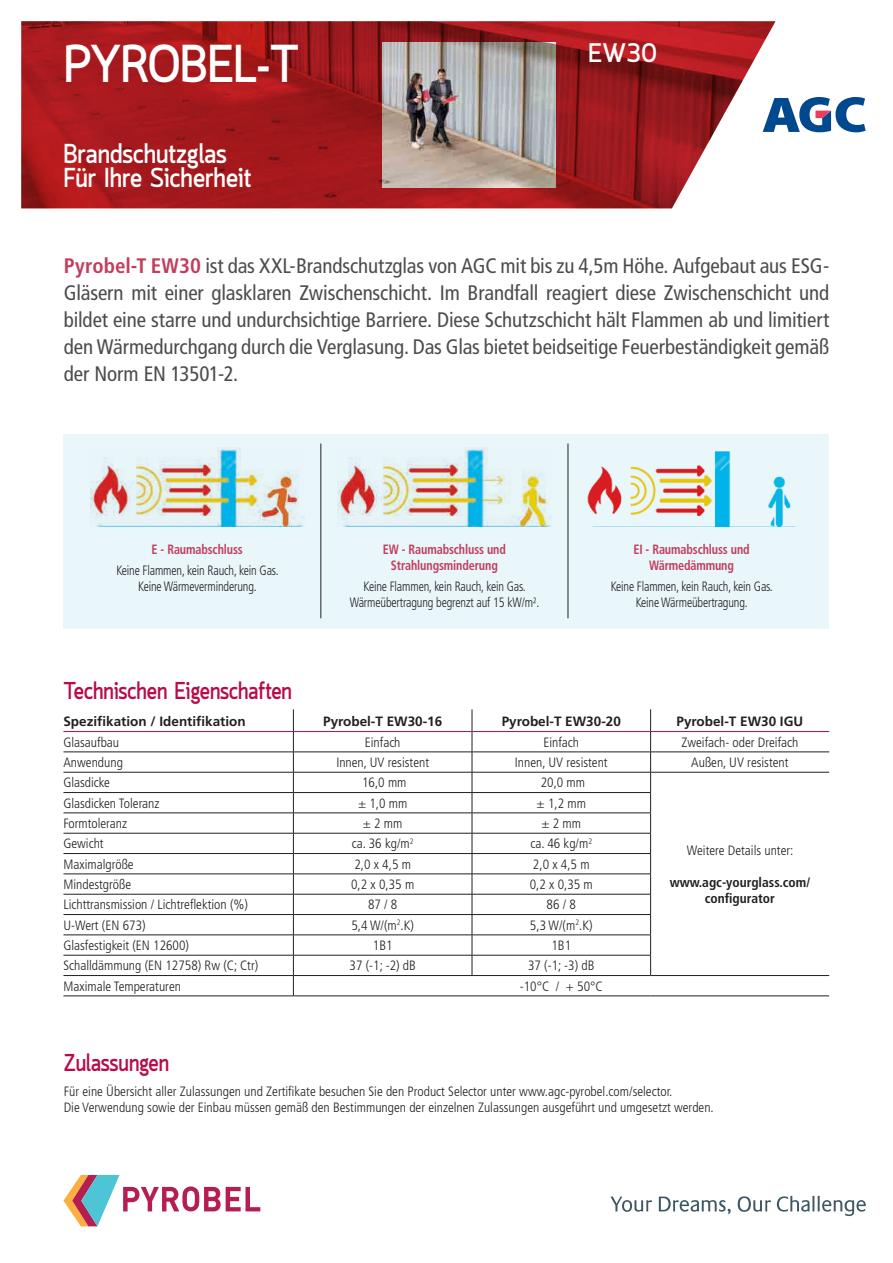
<style>
.page{position:relative;width:893px;height:1263px;background:#fff}
.page>*{position:absolute;margin:0;border:0;box-sizing:border-box;transform-origin:0 0}
.product_name_couv{font:700 52.5px "Quark";letter-spacing:-.01em;color:#fff;scale:.95 1}
.t1{font:700 27px "Quark";color:#fff;scale:.95 1}
.t2{font:700 26.4px "Quark";color:#fff}
.titre_1_28{font:700 24px "Quark";color:#b80b4a;scale:.9 1}
.intro_2{font:condensed 21px/27px "Frutiger LT Std";letter-spacing:-.005em;color:#4b4c4d;text-align:justify}
.intro_2-2{font:300 condensed 13.5px "Frutiger LT Std";color:#231f20}
.intro_2-3{font:300 condensed 13.5px/16.2px "Frutiger LT Std";color:#231f20;text-align:center;scale:.9 1}
.intro_2-4{font:700 condensed 13.5px/16.2px "Frutiger LT Std";letter-spacing:-.01em;color:#c13e5c;text-align:center;scale:.9 1}
.t3{font:700 13.5px "Frutiger LT Std";color:#231f20}
.t4{font:700 condensed 13.5px/16.2px "Frutiger LT Std";color:#231f20;text-align:center}
.s1{font-weight:700;color:#c13e5c}
</style>
<div class="page">
<svg style="left:611px;top:1196px;width:41px;height:16px"></svg>
<svg style="left:659px;top:1196px;width:72px;height:18px"></svg>
<svg style="left:738px;top:1196px;width:33px;height:16px"></svg>
<svg style="left:777px;top:1196px;width:89px;height:20px"></svg>
<svg style="left:63px;top:1175px;width:197px;height:51px"></svg>
<svg style="left:21px;top:21px;width:754px;height:187px;background:#a82c2f"></svg>
<img style="left:383px;top:43px;width:172px;height:144px">
<svg style="left:763px;top:97px;width:103px;height:35px"></svg>
<hr style="left:63px;top:731px;width:230px;height:1px;background:#b80b4a">
<hr style="left:294px;top:731px;width:178px;height:1px;background:#b80b4a">
<hr style="left:472px;top:731px;width:178px;height:1px;background:#b80b4a">
<hr style="left:651px;top:731px;width:178px;height:1px;background:#b80b4a">
<hr style="left:63px;top:752px;width:230px;height:1px;background:#231f20">
<hr style="left:293px;top:752px;width:179px;height:1px;background:#231f20">
<hr style="left:472px;top:752px;width:179px;height:1px;background:#231f20">
<hr style="left:651px;top:752px;width:178px;height:1px;background:#231f20">
<hr style="left:63px;top:772px;width:230px;height:1px;background:#231f20">
<hr style="left:293px;top:772px;width:179px;height:1px;background:#231f20">
<hr style="left:472px;top:772px;width:179px;height:1px;background:#231f20">
<hr style="left:651px;top:772px;width:178px;height:1px;background:#231f20">
<hr style="left:63px;top:792px;width:230px;height:1px;background:#231f20">
<hr style="left:293px;top:792px;width:179px;height:1px;background:#231f20">
<hr style="left:472px;top:792px;width:179px;height:1px;background:#231f20">
<hr style="left:63px;top:813px;width:230px;height:1px;background:#231f20">
<hr style="left:293px;top:813px;width:179px;height:1px;background:#231f20">
<hr style="left:472px;top:813px;width:179px;height:1px;background:#231f20">
<hr style="left:63px;top:833px;width:230px;height:1px;background:#231f20">
<hr style="left:293px;top:833px;width:179px;height:1px;background:#231f20">
<hr style="left:472px;top:833px;width:179px;height:1px;background:#231f20">
<hr style="left:63px;top:853px;width:230px;height:1px;background:#231f20">
<hr style="left:293px;top:853px;width:179px;height:1px;background:#231f20">
<hr style="left:472px;top:853px;width:179px;height:1px;background:#231f20">
<hr style="left:63px;top:874px;width:230px;height:1px;background:#231f20">
<hr style="left:293px;top:874px;width:179px;height:1px;background:#231f20">
<hr style="left:472px;top:874px;width:179px;height:1px;background:#231f20">
<hr style="left:63px;top:894px;width:230px;height:1px;background:#231f20">
<hr style="left:293px;top:894px;width:179px;height:1px;background:#231f20">
<hr style="left:472px;top:894px;width:179px;height:1px;background:#231f20">
<hr style="left:63px;top:914px;width:230px;height:1px;background:#231f20">
<hr style="left:293px;top:914px;width:179px;height:1px;background:#231f20">
<hr style="left:472px;top:914px;width:179px;height:1px;background:#231f20">
<hr style="left:63px;top:934px;width:230px;height:1px;background:#231f20">
<hr style="left:293px;top:934px;width:179px;height:1px;background:#231f20">
<hr style="left:472px;top:934px;width:179px;height:1px;background:#231f20">
<hr style="left:63px;top:955px;width:230px;height:1px;background:#231f20">
<hr style="left:293px;top:955px;width:179px;height:1px;background:#231f20">
<hr style="left:472px;top:955px;width:179px;height:1px;background:#231f20">
<hr style="left:63px;top:975px;width:230px;height:1px;background:#231f20">
<hr style="left:293px;top:975px;width:179px;height:1px;background:#231f20">
<hr style="left:472px;top:975px;width:179px;height:1px;background:#231f20">
<hr style="left:651px;top:975px;width:178px;height:1px;background:#231f20">
<svg style="left:293px;top:709px;width:1px;height:286px"></svg>
<svg style="left:472px;top:709px;width:1px;height:266px"></svg>
<svg style="left:650px;top:709px;width:1px;height:266px"></svg>
<hr style="left:63px;top:995px;width:230px;height:1px;background:#231f20">
<hr style="left:293px;top:995px;width:179px;height:1px;background:#231f20">
<hr style="left:472px;top:995px;width:179px;height:1px;background:#231f20">
<hr style="left:651px;top:995px;width:178px;height:1px;background:#231f20">
<div style="left:64px;top:434px;width:765px;height:194px;background:#e9f7fb"></div>
<img style="left:91px;top:448px;width:213px;height:79px">
<img style="left:587px;top:451px;width:209px;height:76px">
<img style="left:338px;top:448px;width:213px;height:79px">
<hr style="left:321px;top:443px;width:1px;height:175px;background:#231f20">
<hr style="left:568px;top:443px;width:1px;height:175px;background:#231f20">
<p class="product_name_couv" style="left:64px;top:33px;width:249px">PYROBEL-T</p>
<p class="t1" style="left:63px;top:138px;width:173px">Brandschutzglas</p>
<p class="t1" style="left:63px;top:162px;width:199px">Für Ihre Sicherheit</p>
<p class="t2" style="left:588px;top:38px;width:70px">EW30</p>
<p class="intro_2" style="left:64px;top:252px;width:767px"><span class="s1">Pyrobel-T EW30</span> ist das XXL-Brandschutzglas von AGC mit bis zu 4,5m Höhe. Aufgebaut aus ESG-Gläsern mit einer glasklaren Zwischenschicht. Im Brandfall reagiert diese Zwischenschicht und bildet eine starre und undurchsichtige Barriere. Diese Schutzschicht hält Flammen ab und limitiert den Wärmedurchgang durch die Verglasung. Das Glas bietet beidseitige Feuerbeständigkeit gemäß der Norm EN 13501-2.</p>
<p class="intro_2-4" style="left:152px;top:541px;width:103px">E - Raumabschluss</p>
<p class="intro_2-3" style="left:116px;top:562px;width:182px">Keine Flammen, kein Rauch, kein Gas.<br>Keine Wärmeverminderung.</p>
<p class="intro_2-4" style="left:383px;top:541px;width:138px">EW - Raumabschluss und<br>Strahlungsminderung</p>
<p class="intro_2-3" style="left:350px;top:578px;width:212px">Keine Flammen, kein Rauch, kein Gas.<br>Wärmeübertragung begrenzt auf 15 kW/m².</p>
<p class="intro_2-4" style="left:633px;top:541px;width:131px">EI - Raumabschluss und<br>Wärmedämmung</p>
<p class="intro_2-3" style="left:611px;top:578px;width:182px">Keine Flammen, kein Rauch, kein Gas.<br>Keine Wärmeübertragung.</p>
<p class="titre_1_28" style="left:63px;top:677px;width:256px">Technischen Eigenschaften</p>
<p class="t3" style="left:63px;top:713px;width:184px">Spezifikation / Identifikation</p>
<p class="t3" style="left:323px;top:713px;width:121px">Pyrobel-T EW30-16</p>
<p class="t3" style="left:502px;top:713px;width:121px">Pyrobel-T EW30-20</p>
<p class="t3" style="left:677px;top:713px;width:128px">Pyrobel-T EW30 IGU</p>
<p class="intro_2-2" style="left:63px;top:734px;width:57px">Glasaufbau</p>
<p class="intro_2-2" style="left:365px;top:734px;width:37px">Einfach</p>
<p class="intro_2-2" style="left:543px;top:734px;width:37px">Einfach</p>
<p class="intro_2-2" style="left:681px;top:734px;width:118px">Zweifach- oder Dreifach</p>
<p class="intro_2-2" style="left:63px;top:755px;width:61px">Anwendung</p>
<p class="intro_2-2" style="left:336px;top:755px;width:94px">Innen, UV resistent</p>
<p class="intro_2-2" style="left:515px;top:755px;width:94px">Innen, UV resistent</p>
<p class="intro_2-2" style="left:691px;top:755px;width:99px">Außen, UV resistent</p>
<p class="intro_2-2" style="left:63px;top:775px;width:48px">Glasdicke</p>
<p class="intro_2-2" style="left:362px;top:775px;width:46px">16,0 mm</p>
<p class="intro_2-2" style="left:541px;top:775px;width:46px">20,0 mm</p>
<p class="intro_2-2" style="left:63px;top:795px;width:98px">Glasdicken Toleranz</p>
<p class="intro_2-2" style="left:358px;top:795px;width:51px">± 1,0 mm</p>
<p class="intro_2-2" style="left:537px;top:795px;width:51px">± 1,2 mm</p>
<p class="intro_2-2" style="left:63px;top:816px;width:65px">Formtoleranz</p>
<p class="intro_2-2" style="left:363px;top:816px;width:41px">± 2 mm</p>
<p class="intro_2-2" style="left:541px;top:816px;width:41px">± 2 mm</p>
<p class="intro_2-2" style="left:63px;top:836px;width:42px">Gewicht</p>
<p class="intro_2-2" style="left:352px;top:836px;width:63px">ca. 36 kg/m<sup>2</sup></p>
<p class="intro_2-2" style="left:530px;top:836px;width:63px">ca. 46 kg/m<sup>2</sup></p>
<p class="intro_2-2" style="left:63px;top:856px;width:72px">Maximalgröße</p>
<p class="intro_2-2" style="left:354px;top:856px;width:58px">2,0 x 4,5 m</p>
<p class="intro_2-2" style="left:533px;top:856px;width:58px">2,0 x 4,5 m</p>
<p class="intro_2-2" style="left:63px;top:877px;width:69px">Mindestgröße</p>
<p class="intro_2-2" style="left:351px;top:877px;width:65px">0,2 x 0,35 m</p>
<p class="intro_2-2" style="left:530px;top:877px;width:65px">0,2 x 0,35 m</p>
<p class="intro_2-2" style="left:63px;top:897px;width:186px">Lichttransmission / Lichtreflektion (%)</p>
<p class="intro_2-2" style="left:368px;top:897px;width:31px">87 / 8</p>
<p class="intro_2-2" style="left:547px;top:897px;width:31px">86 / 8</p>
<p class="intro_2-2" style="left:63px;top:917px;width:84px">U-Wert (EN 673)</p>
<p class="intro_2-2" style="left:351px;top:917px;width:64px">5,4 W/(m<sup>2</sup>.K)</p>
<p class="intro_2-2" style="left:530px;top:917px;width:64px">5,3 W/(m<sup>2</sup>.K)</p>
<p class="intro_2-2" style="left:63px;top:938px;width:127px">Glasfestigkeit (EN 12600)</p>
<p class="intro_2-2" style="left:373px;top:938px;width:21px">1B1</p>
<p class="intro_2-2" style="left:551px;top:938px;width:21px">1B1</p>
<p class="intro_2-2" style="left:63px;top:958px;width:196px">Schalldämmung (EN 12758) Rw (C; Ctr)</p>
<p class="intro_2-2" style="left:349px;top:958px;width:68px">37 (-1; -2) dB</p>
<p class="intro_2-2" style="left:528px;top:958px;width:68px">37 (-1; -3) dB</p>
<p class="intro_2-2" style="left:63px;top:978px;width:119px">Maximale Temperaturen</p>
<p class="intro_2-2" style="left:520px;top:978px;width:85px">-10°C / + 50°C</p>
<p class="intro_2-2" style="left:687px;top:842px;width:108px">Weitere Details unter:</p>
<p class="t4" style="left:670px;top:874px;width:142px">www.agc-yourglass.com/ configurator</p>
<p class="titre_1_28" style="left:64px;top:1048px;width:119px">Zulassungen</p>
<p class="intro_2-2" style="left:64px;top:1083px;width:610px">Für eine Übersicht aller Zulassungen und Zertifikate besuchen Sie den Product Selector unter www.agc-pyrobel.com/selector.</p>
<p class="intro_2-2" style="left:64px;top:1100px;width:651px">Die Verwendung sowie der Einbau müssen gemäß den Bestimmungen der einzelnen Zulassungen ausgeführt und umgesetzt werden.</p>
</div>
